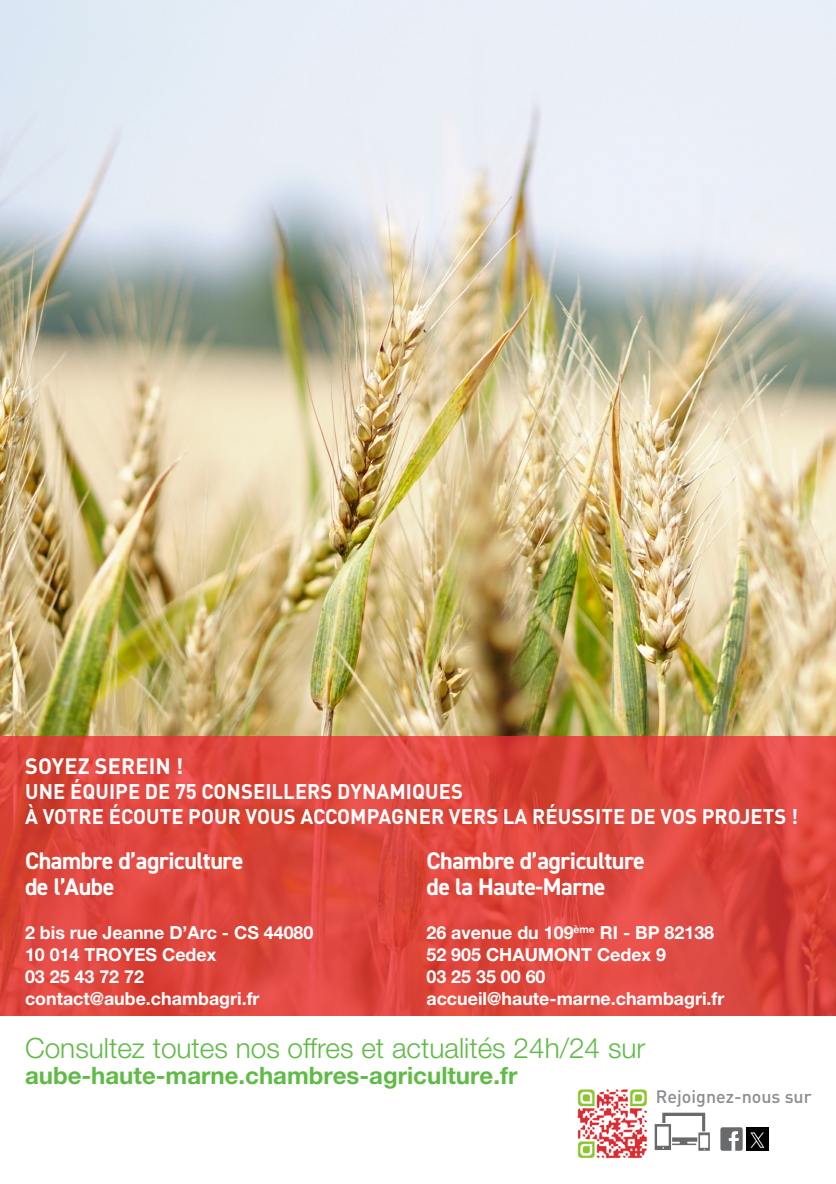
<style>
.page{position:relative;width:836px;height:1184px;background:#fff}
.page>*{position:absolute;margin:0;border:0;box-sizing:border-box;transform-origin:0 0}
.t1{font:300 28px "Helvetica Neue LT Pro";color:#60bb46}
.t2{font:700 24px/26px "DIN2014";letter-spacing:-.02em;color:#fff}
.t3{font:700 24px "Helvetica Neue LT Pro";color:#60bb46}
.t4{font:700 22px "DIN Pro";letter-spacing:.01em;color:#fff}
.t5{font:700 21px/25.2px "DIN Pro";letter-spacing:.005em;color:#fff;scale:.96 1}
.t6{font:700 18px/22px "Helvetica Neue LT Pro";color:#fff}
.t7{font:500 17.8px "DIN Pro";color:#8a8c8f}
</style>
<div class="page">
<img style="left:0;top:0;width:835px;height:736px">
<svg style="left:0;top:736px;width:835px;height:280px;fill:#df473e"></svg>
<svg style="left:720px;top:1127px;width:22px;height:24px"></svg>
<svg style="left:654px;top:1113px;width:55px;height:38px"></svg>
<img style="left:577px;top:1089px;width:70px;height:70px">
<img style="left:746px;top:1127px;width:22px;height:24px">
<p class="t4" style="left:25px;top:751px;width:160px">SOYEZ SEREIN !</p>
<p class="t5" style="left:25px;top:778px;width:806px">UNE ÉQUIPE DE 75 CONSEILLERS DYNAMIQUES<br>À VOTRE ÉCOUTE POUR VOUS ACCOMPAGNER VERS LA RÉUSSITE DE VOS PROJETS !</p>
<h2 class="t2" style="left:25px;top:848px;width:220px">Chambre d’agriculture de l’Aube</h2>
<p class="t6" style="left:25px;top:921px;width:290px">2 bis rue Jeanne D’Arc - CS 44080<br>10 014 TROYES Cedex<br>03 25 43 72 72 contact@aube.chambagri.fr</p>
<h2 class="t2" style="left:426px;top:848px;width:220px">Chambre d’agriculture de la Haute-Marne</h2>
<p class="t6" style="left:426px;top:921px;width:299px">26 avenue du 109<sup>ème</sup> RI - BP 82138<br>52 905 CHAUMONT Cedex 9<br>03 25 35 00 60 accueil@haute-marne.chambagri.fr</p>
<h1 class="t1" style="left:25px;top:1031px;width:621px">Consultez toutes nos offres et actualités 24h/24 sur</h1>
<h2 class="t3" style="left:25px;top:1060px;width:493px">aube-haute-marne.chambres-agriculture.fr</h2>
<p class="t7" style="left:655px;top:1085px;width:157px">Rejoignez-nous sur</p>
</div>
